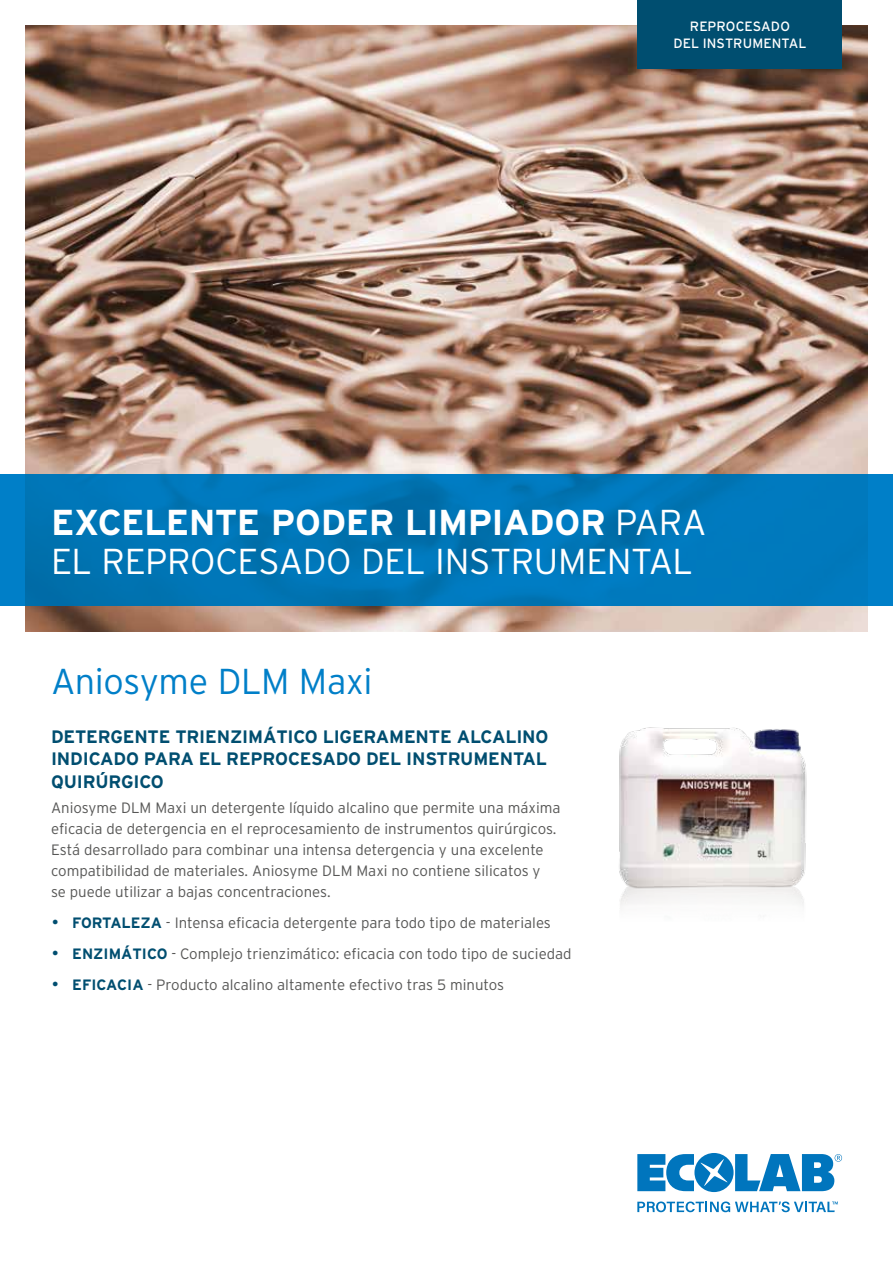
<style>
.page{position:relative;width:893px;height:1263px;background:#fff}
.page>*{position:absolute;margin:0;border:0;box-sizing:border-box;transform-origin:0 0}
.t1{font:300 36px/39px "Interstate";letter-spacing:-.01em;color:#fff}
.t2{font:300 36px "Interstate";letter-spacing:-.01em;color:#007fc8}
.t3{font:700 18px/22.5px "Interstate";letter-spacing:-.01em;color:#004e70;text-align:justify}
.t4{font:300 15px/21px "Interstate";color:#575756}
.t5{font:13.5px/16.5px "Interstate";letter-spacing:.005em;color:#fff;text-align:center}
.s1{font-weight:700}
.s2{color:#004e70}
.s3{font-weight:700;color:#004e70}
</style>
<div class="page">
<img style="left:26px;top:26px;width:841px;height:605px">
<div style="left:638px;top:0;width:204px;height:68px;background:#004e70"></div>
<svg style="left:0;top:474px;width:893px;height:132px;background:#0076b8"></svg>
<img style="left:619px;top:727px;width:188px;height:179px">
<svg style="left:637px;top:1153px;width:205px;height:39px"></svg>
<svg style="left:637px;top:1201px;width:201px;height:11px"></svg>
<p class="t5" style="left:673px;top:18px;width:134px">REPROCESADO<br>DEL INSTRUMENTAL</p>
<h1 class="t1" style="left:51px;top:503px;width:657px"><span class="s1">EXCELENTE PODER LIMPIADOR</span> PARA<br>EL REPROCESADO DEL INSTRUMENTAL</h1>
<h1 class="t2" style="left:51px;top:661px;width:323px">Aniosyme DLM Maxi</h1>
<p class="t3" style="left:51px;top:725px;width:499px">DETERGENTE TRIENZIMÁTICO LIGERAMENTE ALCALINO INDICADO PARA EL REPROCESADO DEL INSTRUMENTAL QUIRÚRGICO</p>
<p class="t4" style="left:51px;top:797px;width:511px">Aniosyme DLM Maxi un detergente líquido alcalino que permite una máxima eficacia de detergencia en el reprocesamiento de instrumentos quirúrgicos.<br>Está desarrollado para combinar una intensa detergencia y una excelente compatibilidad de materiales. Aniosyme DLM Maxi no contiene silicatos y<br>se puede utilizar a bajas concentraciones.</p>
<p class="t4" style="left:51px;top:912px;width:501px"><span class="s2">•</span> <span class="s3">FORTALEZA</span> - Intensa eficacia detergente para todo tipo de materiales</p>
<p class="t4" style="left:51px;top:943px;width:522px"><span class="s2">•</span> <span class="s3">ENZIMÁTICO</span> - Complejo trienzimático: eficacia con todo tipo de suciedad</p>
<p class="t4" style="left:51px;top:974px;width:455px"><span class="s2">•</span> <span class="s3">EFICACIA</span> - Producto alcalino altamente efectivo tras 5 minutos</p>
</div>
